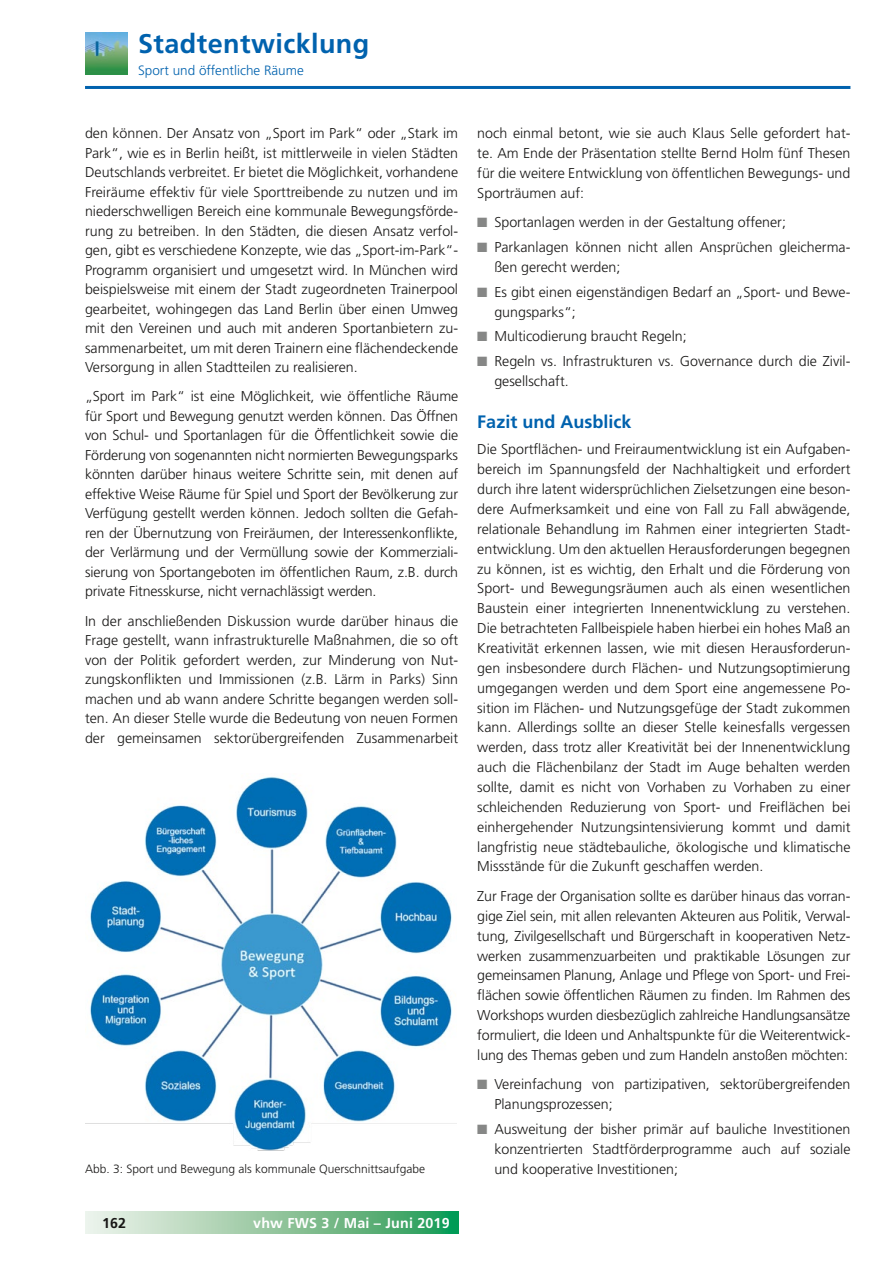
<style>
.page{position:relative;width:893px;height:1263px;background:#fff}
.page>*{position:absolute;margin:0;border:0;box-sizing:border-box;transform-origin:0 0}
.t1{font:700 27px "Frutiger LT Std";letter-spacing:.015em;color:#0062ae}
.t2{font:700 18px "Frutiger LT Std";color:#0062ae}
.t3{font:300 14.25px/19.8px "Frutiger LT Std";color:#181716;text-align:justify}
.t4{font:700 14.25px "Frutiger LT Std";letter-spacing:.015em;color:#fff}
.t5{font:700 14.25px "Frutiger LT Std";color:#181716}
.t6{font:300 13.5px "Frutiger LT Std";color:#0062ae}
.t7{font:300 12px "Frutiger LT Std";color:#181716}
.s1{color:#868786}
</style>
<div class="page">
<hr style="left:85px;top:86px;width:765px;height:3px;background:#0062ae">
<svg style="left:85px;top:1212px;width:373px;height:21px;background:#8dc69f"></svg>
<img style="left:85px;top:32px;width:42px;height:43px">
<img style="left:85px;top:777px;width:371px;height:373px">
<h1 class="t1" style="left:138px;top:28px;width:233px">Stadtentwicklung</h1>
<p class="t6" style="left:138px;top:62px;width:167px">Sport und öffentliche Räume</p>
<p class="t3" style="left:85px;top:124px;width:375px">den können. Der Ansatz von „Sport im Park“ oder „Stark im Park“, wie es in Berlin heißt, ist mittlerweile in vielen Städten Deutschlands verbreitet. Er bietet die Möglichkeit, vorhandene Freiräume effektiv für viele Sporttreibende zu nutzen und im niederschwelligen Bereich eine kommunale Bewegungsförde&shy;rung zu betreiben. In den Städten, die diesen Ansatz verfol&shy;gen, gibt es verschiedene Konzepte, wie das „Sport-im-Park“- Programm organisiert und umgesetzt wird. In München wird beispielsweise mit einem der Stadt zugeordneten Trainerpool gearbeitet, wohingegen das Land Berlin über einen Umweg mit den Vereinen und auch mit anderen Sportanbietern zu&shy;sammenarbeitet, um mit deren Trainern eine flächendeckende Versorgung in allen Stadtteilen zu realisieren.</p>
<p class="t3" style="left:85px;top:387px;width:375px">„Sport im Park“ ist eine Möglichkeit, wie öffentliche Räume für Sport und Bewegung genutzt werden können. Das Öffnen von Schul- und Sportanlagen für die Öffentlichkeit sowie die Förderung von sogenannten nicht normierten Bewegungsparks könnten darüber hinaus weitere Schritte sein, mit denen auf effektive Weise Räume für Spiel und Sport der Bevölkerung zur Verfügung gestellt werden können. Jedoch sollten die Gefah&shy;ren der Übernutzung von Freiräumen, der Interessenkonflikte, der Verlärmung und der Vermüllung sowie der Kommerziali&shy;sierung von Sportangeboten im öffentlichen Raum, z.B. durch private Fitnesskurse, nicht vernachlässigt werden.</p>
<p class="t3" style="left:85px;top:611px;width:375px">In der anschließenden Diskussion wurde darüber hinaus die Frage gestellt, wann infrastrukturelle Maßnahmen, die so oft von der Politik gefordert werden, zur Minderung von Nut&shy;zungskonflikten und Immissionen (z.B. Lärm in Parks) Sinn machen und ab wann andere Schritte begangen werden soll&shy;ten. An dieser Stelle wurde die Bedeutung von neuen Formen der gemeinsamen sektorübergreifenden Zusammenarbeit</p>
<p class="t7" style="left:85px;top:1162px;width:342px">Abb. 3: Sport und Bewegung als kommunale Querschnittsaufgabe</p>
<p class="t5" style="left:102px;top:1214px;width:26px">162</p>
<p class="t4" style="left:253px;top:1214px;width:198px">vhw FWS 3 / Mai – Juni 2019</p>
<p class="t3" style="left:477px;top:124px;width:375px">noch einmal betont, wie sie auch Klaus Selle gefordert hat&shy;te. Am Ende der Präsentation stellte Bernd Holm fünf Thesen für die weitere Entwicklung von öffentlichen Bewegungs- und Sporträumen auf:</p>
<p class="t3" style="left:477px;top:213px;width:310px"><span class="s1">■</span> Sportanlagen werden in der Gestaltung offener;</p>
<p class="t3" style="left:494px;top:238px;width:358px;text-indent:-17px"><span class="s1">■</span> Parkanlagen können nicht allen Ansprüchen gleicherma&shy;ßen gerecht werden;</p>
<p class="t3" style="left:494px;top:282px;width:358px;text-indent:-17px"><span class="s1">■</span> Es gibt einen eigenständigen Bedarf an „Sport- und Bewe&shy;gungsparks“;</p>
<p class="t3" style="left:477px;top:327px;width:211px"><span class="s1">■</span> Multicodierung braucht Regeln;</p>
<p class="t3" style="left:494px;top:351px;width:358px;text-indent:-17px"><span class="s1">■</span> Regeln vs. Infrastrukturen vs. Governance durch die Zivil&shy;gesellschaft.</p>
<p class="t2" style="left:477px;top:411px;width:156px">Fazit und Ausblick</p>
<p class="t3" style="left:477px;top:440px;width:375px">Die Sportflächen- und Freiraumentwicklung ist ein Aufgaben&shy;bereich im Spannungsfeld der Nachhaltigkeit und erfordert durch ihre latent widersprüchlichen Zielsetzungen eine beson&shy;dere Aufmerksamkeit und eine von Fall zu Fall abwägende, relationale Behandlung im Rahmen einer integrierten Stadt&shy;entwicklung. Um den aktuellen Herausforderungen begegnen zu können, ist es wichtig, den Erhalt und die Förderung von Sport- und Bewegungsräumen auch als einen wesentlichen Baustein einer integrierten Innenentwicklung zu verstehen.<br>Die betrachteten Fallbeispiele haben hierbei ein hohes Maß an Kreativität erkennen lassen, wie mit diesen Herausforderun&shy;gen insbesondere durch Flächen- und Nutzungsoptimierung umgegangen werden und dem Sport eine angemessene Po&shy;sition im Flächen- und Nutzungsgefüge der Stadt zukommen kann. Allerdings sollte an dieser Stelle keinesfalls vergessen werden, dass trotz aller Kreativität bei der Innenentwicklung auch die Flächenbilanz der Stadt im Auge behalten werden sollte, damit es nicht von Vorhaben zu Vorhaben zu einer schleichenden Reduzierung von Sport- und Freiflächen bei einhergehender Nutzungsintensivierung kommt und damit langfristig neue städtebauliche, ökologische und klimatische Missstände für die Zukunft geschaffen werden.</p>
<p class="t3" style="left:477px;top:886px;width:375px">Zur Frage der Organisation sollte es darüber hinaus das vorran&shy;gige Ziel sein, mit allen relevanten Akteuren aus Politik, Verwal&shy;tung, Zivilgesellschaft und Bürgerschaft in kooperativen Netz&shy;werken zusammenzuarbeiten und praktikable Lösungen zur gemeinsamen Planung, Anlage und Pflege von Sport- und Frei&shy;flächen sowie öffentlichen Räumen zu finden. Im Rahmen des Workshops wurden diesbezüglich zahlreiche Handlungsansätze formuliert, die Ideen und Anhaltspunkte für die Weiterentwick&shy;lung des Themas geben und zum Handeln anstoßen möchten:</p>
<p class="t3" style="left:494px;top:1075px;width:358px;text-indent:-17px"><span class="s1">■</span> Vereinfachung von partizipativen, sektorübergreifenden<br>Planungsprozessen;</p>
<p class="t3" style="left:494px;top:1119px;width:358px;text-indent:-17px"><span class="s1">■</span> Ausweitung der bisher primär auf bauliche Investitionen konzentrierten Stadtförderprogramme auch auf soziale und kooperative Investitionen;</p>
</div>
